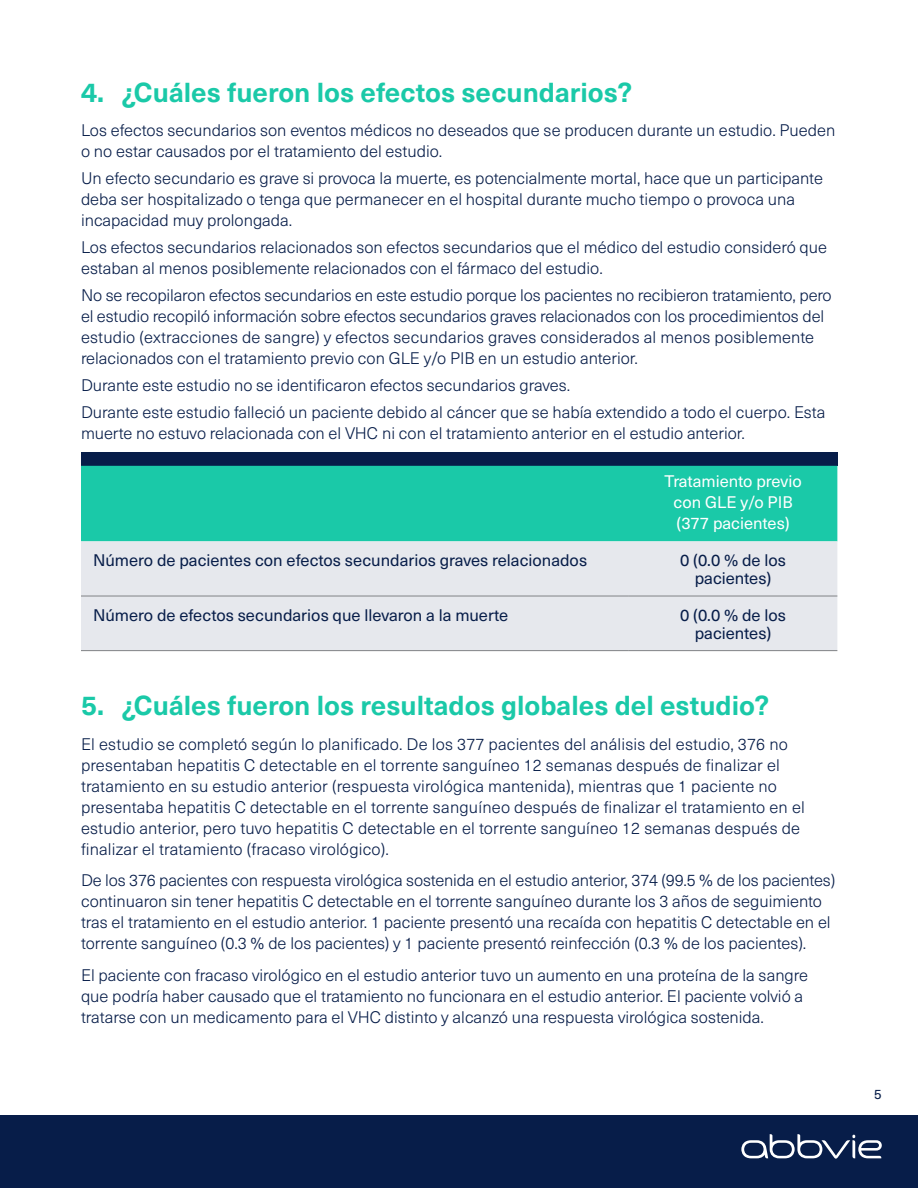
<style>
.page{position:relative;width:918px;height:1188px;background:#fff}
.page>*{position:absolute;margin:0;border:0;box-sizing:border-box;transform-origin:0 0}
.t1{font:700 27px "Neue Haas Unica Pro";color:#1ac9a8}
.t2{font:300 16.5px/21px "Neue Haas Unica Pro";color:#071d49}
.t3{font:16.5px/18px "Neue Haas Unica Pro";color:#071d49;text-align:center}
.t4{font:16.5px/21px "Neue Haas Unica Pro";color:#fff;text-align:center}
.t5{font:13.5px "Neue Haas Unica Pro";color:#071d49}
</style>
<div class="page">
<div style="left:0;top:1115px;width:918px;height:73px;background:#071d49"></div>
<div style="left:81px;top:452px;width:756px;height:14px;background:#071d49"></div>
<div style="left:81px;top:466px;width:756px;height:75px;background:#1ac9a8"></div>
<div style="left:81px;top:541px;width:756px;height:109px;background:#e6e8ed"></div>
<hr style="left:81px;top:596px;width:548px;height:1px;background:#808285">
<hr style="left:629px;top:596px;width:208px;height:1px;background:#808285">
<hr style="left:81px;top:650px;width:548px;height:1px;background:#808285">
<hr style="left:629px;top:650px;width:208px;height:1px;background:#808285">
<svg style="left:741px;top:1134px;width:141px;height:25px"></svg>
<h1 class="t1" style="left:81px;top:76px;width:553px">4. ¿Cuáles fueron los efectos secundarios?</h1>
<p class="t2" style="left:81px;top:120px;width:756px">Los efectos secundarios son eventos médicos no deseados que se producen durante un estudio. Pueden o no estar causados por el tratamiento del estudio.</p>
<p class="t2" style="left:81px;top:168px;width:743px">Un efecto secundario es grave si provoca la muerte, es potencialmente mortal, hace que un participante deba ser hospitalizado o tenga que permanecer en el hospital durante mucho tiempo o provoca una incapacidad muy prolongada.</p>
<p class="t2" style="left:81px;top:237px;width:748px">Los efectos secundarios relacionados son efectos secundarios que el médico del estudio consideró que estaban al menos posiblemente relacionados con el fármaco del estudio.</p>
<p class="t2" style="left:81px;top:285px;width:752px">No se recopilaron efectos secundarios en este estudio porque los pacientes no recibieron tratamiento, pero el estudio recopiló información sobre efectos secundarios graves relacionados con los procedimientos del estudio (extracciones de sangre) y efectos secundarios graves considerados al menos posiblemente relacionados con el tratamiento previo con GLE y/o PIB en un estudio anterior.</p>
<p class="t2" style="left:81px;top:372px;width:746px;line-height:27px">Durante este estudio no se identificaron efectos secundarios graves.<br>Durante este estudio falleció un paciente debido al cáncer que se había extendido a todo el cuerpo. Esta</p>
<p class="t2" style="left:81px;top:423px;width:665px">muerte no estuvo relacionada con el VHC ni con el tratamiento anterior en el estudio anterior.</p>
<p class="t4" style="left:665px;top:471px;width:139px">Tratamiento previo con GLE y/o PIB (377 pacientes)</p>
<p class="t3" style="left:93px;top:551px;width:496px">Número de pacientes con efectos secundarios graves relacionados</p>
<p class="t3" style="left:680px;top:551px;width:107px">0 (0.0 % de los pacientes)</p>
<p class="t3" style="left:93px;top:606px;width:417px">Número de efectos secundarios que llevaron a la muerte</p>
<p class="t3" style="left:680px;top:606px;width:107px">0 (0.0 % de los pacientes)</p>
<h1 class="t1" style="left:81px;top:689px;width:690px">5. ¿Cuáles fueron los resultados globales del estudio?</h1>
<p class="t2" style="left:81px;top:734px;width:725px">El estudio se completó según lo planificado. De los 377 pacientes del análisis del estudio, 376 no presentaban hepatitis C detectable en el torrente sanguíneo 12 semanas después de finalizar el tratamiento en su estudio anterior (respuesta virológica mantenida), mientras que 1 paciente no presentaba hepatitis C detectable en el torrente sanguíneo después de finalizar el tratamiento en el estudio anterior, pero tuvo hepatitis C detectable en el torrente sanguíneo 12 semanas después de finalizar el tratamiento (fracaso virológico).</p>
<p class="t2" style="left:81px;top:870px;width:756px">De los 376 pacientes con respuesta virológica sostenida en el estudio anterior, 374 (99.5 % de los pacientes) continuaron sin tener hepatitis C detectable en el torrente sanguíneo durante los 3 años de seguimiento tras el tratamiento en el estudio anterior. 1 paciente presentó una recaída con hepatitis C detectable en el torrente sanguíneo (0.3 % de los pacientes) y 1 paciente presentó reinfección (0.3 % de los pacientes).</p>
<p class="t2" style="left:81px;top:965px;width:729px">El paciente con fracaso virológico en el estudio anterior tuvo un aumento en una proteína de la sangre que podría haber causado que el tratamiento no funcionara en el estudio anterior. El paciente volvió a tratarse con un medicamento para el VHC distinto y alcanzó una respuesta virológica sostenida.</p>
<p class="t5" style="left:874px;top:1086px;width:9px">5</p>
</div>
